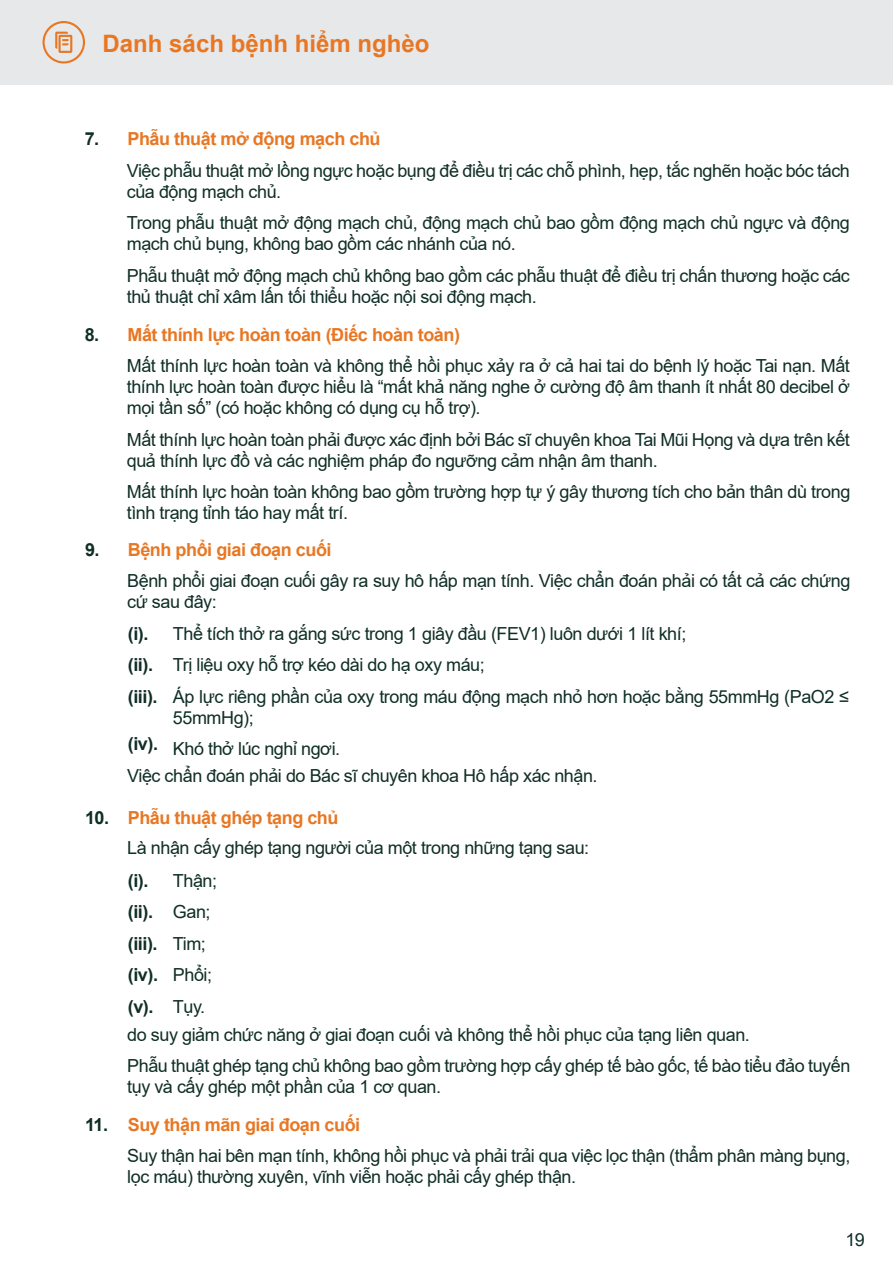
<style>
.page{position:relative;width:893px;height:1263px;background:#fff}
.page>*{position:absolute;margin:0;border:0;box-sizing:border-box;transform-origin:0 0}
.t1{font:700 24px "Arial";color:#e87724}
.t2{font:18px/31.5px "Arial";letter-spacing:-.025em;color:#0f2e26}
.t3{font:700 18px/31.5px "Arial";letter-spacing:-.025em;color:#0f2e26}
.s1{font-weight:700}
.s2{font-weight:700;color:#e87724}
</style>
<div class="page">
<div style="left:0;top:0;width:893px;height:85px;background:#e7e8e9"></div>
<svg style="left:43px;top:21px;width:42px;height:43px"></svg>
<h1 class="t1" style="left:103px;top:26px;width:328px">Danh sách bệnh hiểm nghèo</h1>
<p class="t2" style="left:127px;top:123px;width:725px;text-indent:-42px"><span class="s1">7.</span> <span class="s2">Phẫu thuật mở động mạch chủ<br></span>Việc phẫu thuật mở lồng ngực hoặc bụng để điều trị các chỗ phình, hẹp, tắc nghẽn hoặc bóc tách</p>
<p class="t2" style="left:127px;top:176px;width:725px">của động mạch chủ.<br>Trong phẫu thuật mở động mạch chủ, động mạch chủ bao gồm động mạch chủ ngực và động</p>
<p class="t2" style="left:127px;top:228px;width:725px">mạch chủ bụng, không bao gồm các nhánh của nó.<br>Phẫu thuật mở động mạch chủ không bao gồm các phẫu thuật để điều trị chấn thương hoặc các</p>
<p class="t2" style="left:127px;top:281px;width:411px">thủ thuật chỉ xâm lấn tối thiểu hoặc nội soi động mạch.</p>
<p class="t2" style="left:127px;top:318px;width:725px;text-indent:-42px"><span class="s1">8.</span> <span class="s2">Mất thính lực hoàn toàn (Điếc hoàn toàn)<br></span>Mất thính lực hoàn toàn và không thể hồi phục xảy ra ở cả hai tai do bệnh lý hoặc Tai nạn. Mất</p>
<p class="t2" style="left:127px;top:376px;width:725px;line-height:21px">thính lực hoàn toàn được hiểu là “mất khả năng nghe ở cường độ âm thanh ít nhất 80 decibel ở mọi tần số” (có hoặc không có dụng cụ hỗ trợ).</p>
<p class="t2" style="left:127px;top:429px;width:725px;line-height:21px">Mất thính lực hoàn toàn phải được xác định bởi Bác sĩ chuyên khoa Tai Mũi Họng và dựa trên kết quả thính lực đồ và các nghiệm pháp đo ngưỡng cảm nhận âm thanh.</p>
<p class="t2" style="left:127px;top:481px;width:725px;line-height:21px">Mất thính lực hoàn toàn không bao gồm trường hợp tự ý gây thương tích cho bản thân dù trong tình trạng tỉnh táo hay mất trí.</p>
<p class="t2" style="left:127px;top:533px;width:725px;text-indent:-42px"><span class="s1">9.</span> <span class="s2">Bệnh phổi giai đoạn cuối<br></span>Bệnh phổi giai đoạn cuối gây ra suy hô hấp mạn tính. Việc chẩn đoán phải có tất cả các chứng</p>
<p class="t2" style="left:127px;top:586px;width:91px">cứ sau đây:</p>
<p class="t3" style="left:128px;top:618px;width:31px">(i). (ii). (iii).</p>
<p class="t3" style="left:128px;top:728px;width:32px">(iv).</p>
<p class="t2" style="left:173px;top:618px;width:678px">Thể tích thở ra gắng sức trong 1 giây đầu (FEV1) luôn dưới 1 lít khí;<br>Trị liệu oxy hỗ trợ kéo dài do hạ oxy máu;<br>Áp lực riêng phần của oxy trong máu động mạch nhỏ hơn hoặc bằng 55mmHg (PaO2 ≤</p>
<p class="t2" style="left:173px;top:702px;width:169px">55mmHg);<br>Khó thở lúc nghỉ ngơi.</p>
<p class="t2" style="left:127px;top:760px;width:472px">Việc chẩn đoán phải do Bác sĩ chuyên khoa Hô hấp xác nhận.</p>
<p class="t2" style="left:127px;top:802px;width:463px;line-height:30.2px;text-indent:-42px"><span class="s1">10.</span> <span class="s2">Phẫu thuật ghép tạng chủ<br></span>Là nhận cấy ghép tạng người của một trong những tạng sau:</p>
<p class="t3" style="left:128px;top:865px;width:32px">(i). (ii). (iii). (iv). (v).</p>
<p class="t2" style="left:173px;top:864px;width:46px">Thận;<br>Gan;<br>Tim;<br>Phổi;<br>Tụy.</p>
<p class="t2" style="left:127px;top:1019px;width:725px">do suy giảm chức năng ở giai đoạn cuối và không thể hồi phục của tạng liên quan.<br>Phẫu thuật ghép tạng chủ không bao gồm trường hợp cấy ghép tế bào gốc, tế bào tiểu đảo tuyến</p>
<p class="t2" style="left:127px;top:1071px;width:315px">tụy và cấy ghép một phần của 1 cơ quan.</p>
<p class="t2" style="left:127px;top:1110px;width:725px;line-height:30.2px;text-indent:-42px"><span class="s1">11.</span> <span class="s2">Suy thận mãn giai đoạn cuối<br></span>Suy thận hai bên mạn tính, không hồi phục và phải trải qua việc lọc thận (thẩm phân màng bụng,</p>
<p class="t2" style="left:127px;top:1160px;width:450px">lọc máu) thường xuyên, vĩnh viễn hoặc phải cấy ghép thận.</p>
<p class="t2" style="left:845px;top:1224px;width:21px">19</p>
</div>
